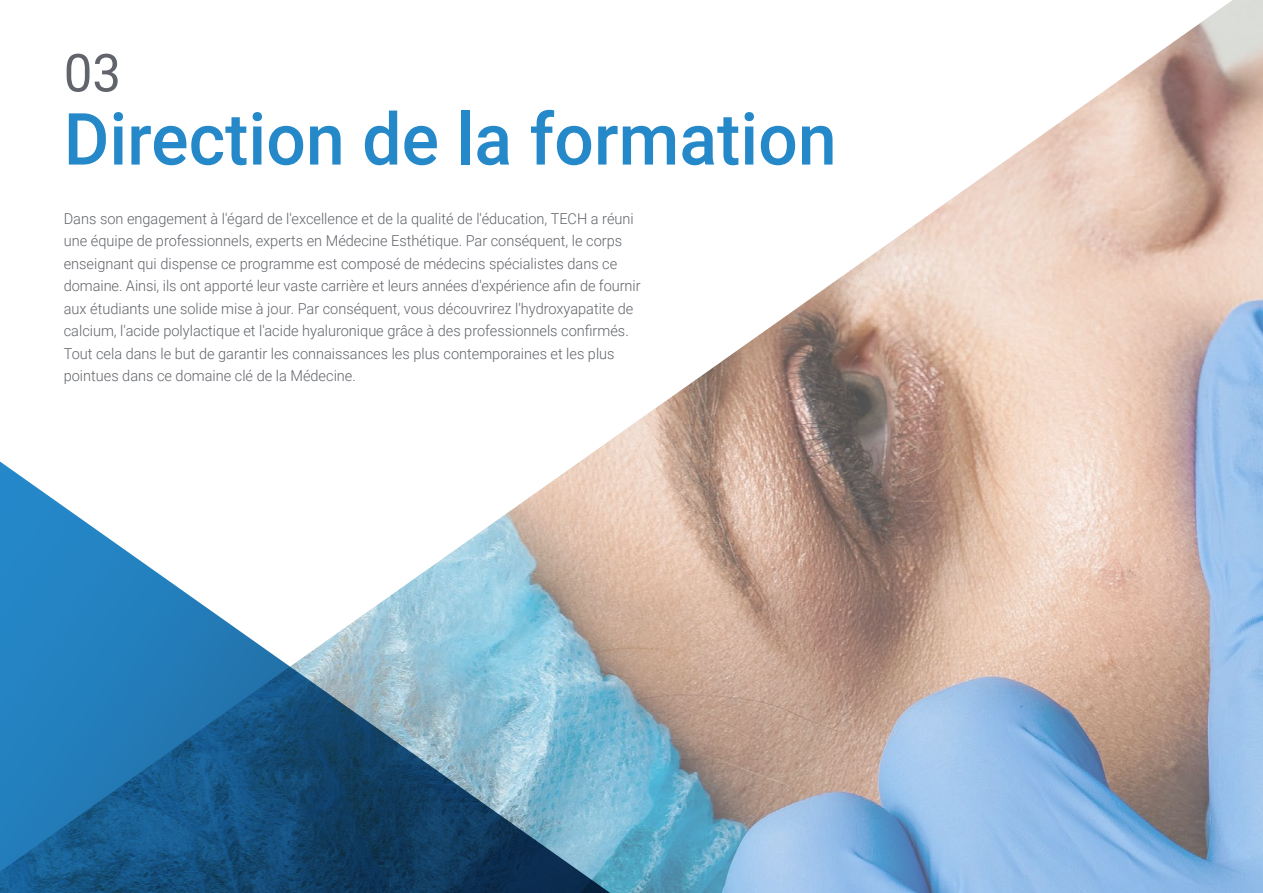
<style>
.page{position:relative;width:1263px;height:893px;background:#fff}
.page>*{position:absolute;margin:0;border:0;box-sizing:border-box;transform-origin:0 0}
.t1{font:500 72px "Roboto";color:#2488c9}
.t2{font:52.5px "Roboto";color:#61646a}
.t3{font:300 15px/22.5px "Roboto";color:#61646a}
</style>
<div class="page">
<img style="left:602px;top:0;width:661px;height:893px">
<svg style="left:0;top:446px;width:640px;height:447px"></svg>
<h2 class="t2" style="left:64px;top:36px;width:59px">03</h2>
<h1 class="t1" style="left:64px;top:89px;width:774px">Direction de la formation</h1>
<p class="t3" style="left:64px;top:207px;width:578px">Dans son engagement à l'égard de l'excellence et de la qualité de l'éducation, TECH a réuni une équipe de professionnels, experts en Médecine Esthétique. Par conséquent, le corps enseignant qui dispense ce programme est composé de médecins spécialistes dans ce domaine. Ainsi, ils ont apporté leur vaste carrière et leurs années d'expérience afin de fournir aux étudiants une solide mise à jour. Par conséquent, vous découvrirez l'hydroxyapatite de calcium, l'acide polylactique et l'acide hyaluronique grâce à des professionnels confirmés.<br>Tout cela dans le but de garantir les connaissances les plus contemporaines et les plus pointues dans ce domaine clé de la Médecine.</p>
</div>
